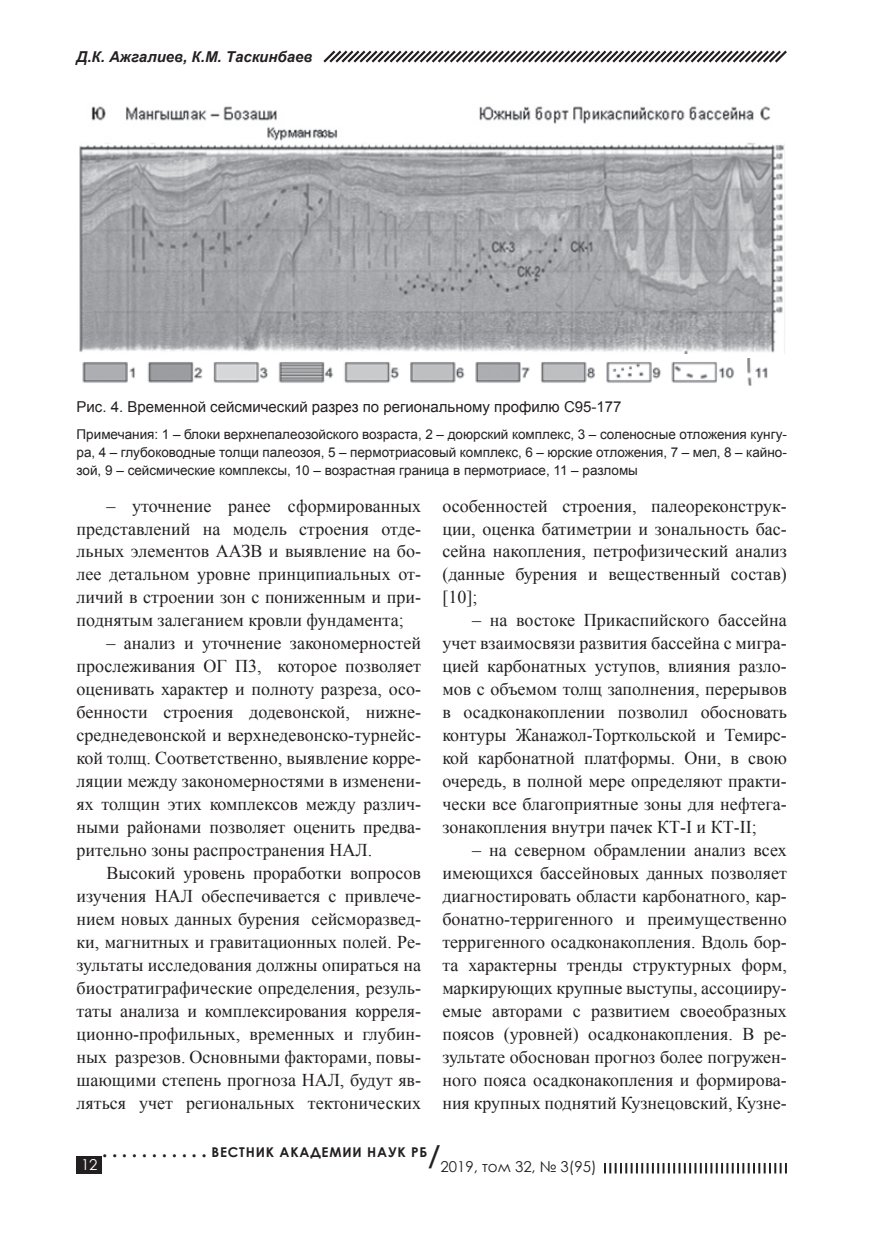
<style>
.page{position:relative;width:872px;height:1234px;background:#fff}
.page>*{position:absolute;margin:0;border:0;box-sizing:border-box;transform-origin:0 0}
.t1{font:18px/23px "Times New Roman";color:#231f20;text-align:justify}
.t2{font:15px "Arial";color:#231f20}
.t3{font:italic 700 15px "Arial";color:#231f20}
.t4{font:15px "Century Gothic";color:#231f20}
.t5{font:15px "Century Gothic";color:#fff}
.t6{font:13.5px/18px "Arial";color:#231f20;text-align:justify}
.t7{font:700 13.5px "Century Gothic";letter-spacing:.06em;color:#231f20}
.s1{font-size:19.5px}
.s2{font-size:27px}
</style>
<div class="page">
<svg style="left:323px;top:50px;width:464px;height:13px"></svg>
<img style="left:79px;top:106px;width:706px;height:247px">
<img style="left:82px;top:358px;width:686px;height:28px">
<div style="left:77px;top:1156px;width:25px;height:17px;background:#231f20"></div>
<svg style="left:604px;top:1163px;width:183px;height:10px"></svg>
<p class="t3" style="left:77px;top:47px;width:237px">Д.К. Ажгалиев, К.М. Таскинбаев</p>
<p class="t2" style="left:77px;top:397px;width:546px">Рис. 4. Временной сейсмический разрез по региональному профилю С95-177</p>
<p class="t6" style="left:77px;top:425px;width:712px">Примечания: 1 – блоки верхнепалеозойского возраста, 2 – доюрский комплекс, 3 – соленосные отложения кунгу&shy;ра, 4 – глубоководные толщи палеозоя, 5 – пермотриасовый комплекс, 6 – юрские отложения, 7 – мел, 8 – кайно&shy;зой, 9 – сейсмические комплексы, 10 – возрастная граница в пермотриасе, 11 – разломы</p>
<p class="t1" style="left:77px;top:493px;width:346px;text-indent:30px">– уточнение ранее сформированных представлений на модель строения отде&shy;льных элементов ААЗВ и выявление на бо&shy;лее детальном уровне принципиальных от&shy;личий в строении зон с пониженным и при&shy;поднятым залеганием кровли фундамента;</p>
<p class="t1" style="left:77px;top:631px;width:346px;text-indent:30px">– анализ и уточнение закономерностей прослеживания ОГ П3, которое позволяет оценивать характер и полноту разреза, осо&shy;бенности строения додевонской, нижне&shy;среднедевонской и верхнедевонско-турнейс&shy;кой толщ. Соответственно, выявление корре&shy;ляции между закономерностями в изменени&shy;ях толщин этих комплексов между различ&shy;ными районами позволяет оценить предва&shy;рительно зоны распространения НАЛ.</p>
<p class="t1" style="left:77px;top:861px;width:346px;text-indent:30px">Высокий уровень проработки вопросов изучения НАЛ обеспечивается с привлече&shy;нием новых данных бурения сейсморазвед&shy;ки, магнитных и гравитационных полей. Ре&shy;зультаты исследования должны опираться на биостратиграфические определения, резуль&shy;таты анализа и комплексирования корреля&shy;ционно-профильных, временных и глубин&shy;ных разрезов. Основными факторами, повы&shy;шающими степень прогноза НАЛ, будут яв&shy;ляться учет региональных тектонических</p>
<p class="t1" style="left:442px;top:493px;width:346px">особенностей строения, палеореконструк&shy;ции, оценка батиметрии и зональность бас&shy;сейна накопления, петрофизический анализ (данные бурения и вещественный состав) [10];</p>
<p class="t1" style="left:442px;top:608px;width:346px;text-indent:30px">– на востоке Прикаспийского бассейна учет взаимосвязи развития бассейна с мигра&shy;цией карбонатных уступов, влияния разло&shy;мов с объемом толщ заполнения, перерывов в осадконакоплении позволил обосновать контуры Жанажол-Торткольской и Темирс&shy;кой карбонатной платформы. Они, в свою очередь, в полной мере определяют практи&shy;чески все благоприятные зоны для нефтега&shy;зонакопления внутри пачек КТ-I и КТ-II;</p>
<p class="t1" style="left:442px;top:838px;width:346px;text-indent:30px">– на северном обрамлении анализ всех имеющихся бассейновых данных позволяет диагностировать области карбонатного, кар&shy;бонатно-терригенного и преимущественно терригенного осадконакопления. Вдоль бор&shy;та характерны тренды структурных форм, маркирующих крупные выступы, ассоцииру&shy;емые авторами с развитием своеобразных поясов (уровней) осадконакопления. В ре&shy;зультате обоснован прогноз более погружен&shy;ного пояса осадконакопления и формирова&shy;ния крупных поднятий Кузнецовский, Кузне-</p>
<p class="t7" style="left:102px;top:1141px;width:340px"><span class="s1">. . . . . . . . . . .</span> ВЕСТНИК АКАДЕМИИ НАУК РБ<span class="s2">/</span></p>
<p class="t5" style="left:81px;top:1153px;width:18px">1 2</p>
<p class="t4" style="left:440px;top:1156px;width:158px">201 9, том 32, № 3(95)</p>
</div>
